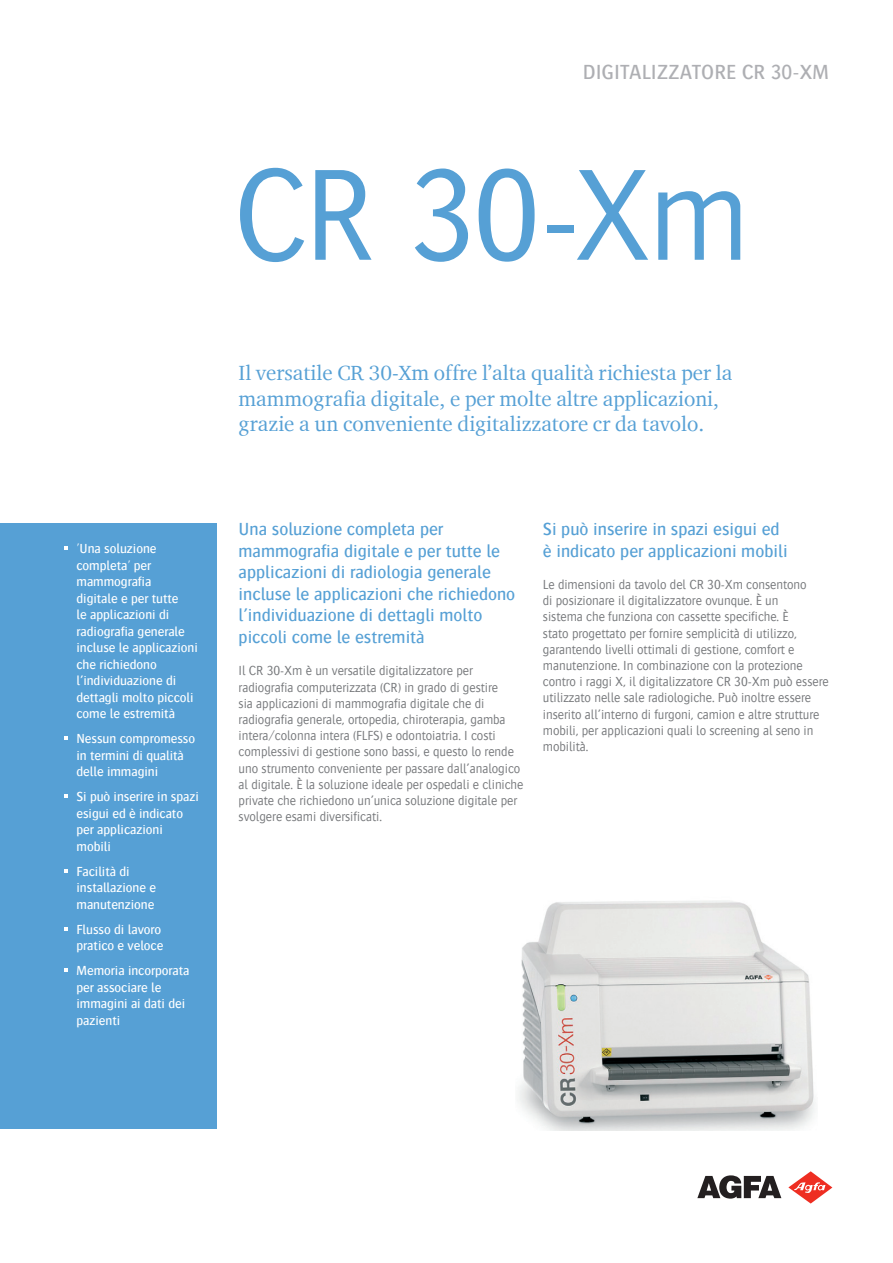
<style>
.page{position:relative;width:893px;height:1263px;background:#fff}
.page>*{position:absolute;margin:0;border:0;box-sizing:border-box;transform-origin:0 0}
.t1{font:300 135px "Bosis For Agfa";color:#56a0d5}
.t2{font:21px/25.2px "Charter ITC For Agfa";color:#56a0d5}
.t3{font:500 21px "Bosis For Agfa";color:#aeafb3}
.t4{font:500 18px/21.6px "Bosis For Agfa";color:#56a0d5}
.t5{font:300 13.5px/16.2px "Bosis For Agfa";letter-spacing:-.005em;color:#76787b}
.t6{font:500 13.5px/16.5px "Bosis For Agfa";letter-spacing:-.005em;color:#fff}
</style>
<div class="page">
<img style="left:518px;top:900px;width:298px;height:230px">
<div style="left:0;top:523px;width:217px;height:606px;background:#56a0d5"></div>
<svg style="left:697px;top:1175px;width:84px;height:23px"></svg>
<svg style="left:788px;top:1171px;width:44px;height:32px"></svg>
<svg style="left:64px;top:546px;width:3px;height:4px"></svg>
<svg style="left:64px;top:736px;width:3px;height:4px"></svg>
<svg style="left:64px;top:794px;width:3px;height:4px"></svg>
<svg style="left:64px;top:869px;width:3px;height:4px"></svg>
<svg style="left:64px;top:927px;width:3px;height:4px"></svg>
<svg style="left:64px;top:968px;width:3px;height:4px"></svg>
<p class="t6" style="left:77px;top:540px;width:123px">'Una soluzione completa' per mammografia<br>digitale e per tutte<br>le applicazioni di radiografia generale incluse le applicazioni che richiedono l’individuazione di dettagli molto piccoli come le estremità</p>
<p class="t6" style="left:77px;top:730px;width:120px">Nessun compromesso in termini di qualità delle immagini</p>
<p class="t6" style="left:77px;top:788px;width:124px">Si può inserire in spazi esigui ed è indicato per applicazioni mobili</p>
<p class="t6" style="left:77px;top:863px;width:81px">Facilità di installazione e manutenzione</p>
<p class="t6" style="left:77px;top:921px;width:88px">Flusso di lavoro pratico e veloce</p>
<p class="t6" style="left:77px;top:962px;width:115px">Memoria incorporata per associare le immagini ai dati dei pazienti</p>
<h2 class="t3" style="left:583px;top:61px;width:248px">DIGITALIZZATORE CR 30-XM</h2>
<h1 class="t1" style="left:234px;top:145px;width:518px">CR 30-Xm</h1>
<h2 class="t2" style="left:239px;top:360px;width:495px">Il versatile CR 30-Xm offre l’alta qualità richiesta per la mammografia digitale, e per molte altre applicazioni, grazie a un conveniente digitalizzatore cr da tavolo.</h2>
<h3 class="t4" style="left:239px;top:518px;width:278px">Una soluzione completa per mammografia digitale e per tutte le applicazioni di radiologia generale incluse le applicazioni che richiedono l’individuazione di dettagli molto piccoli come le estremità</h3>
<p class="t5" style="left:239px;top:663px;width:286px">Il CR 30-Xm è un versatile digitalizzatore per radiografia computerizzata (CR) in grado di gestire<br>sia applicazioni di mammografia digitale che di radiografia generale, ortopedia, chiroterapia, gamba intera/colonna intera (FLFS) e odontoiatria. I costi complessivi di gestione sono bassi, e questo lo rende uno strumento conveniente per passare dall’analogico al digitale. È la soluzione ideale per ospedali e cliniche private che richiedono un’unica soluzione digitale per svolgere esami diversificati.</p>
<h3 class="t4" style="left:543px;top:518px;width:246px">Si può inserire in spazi esigui ed è indicato per applicazioni mobili</h3>
<p class="t5" style="left:543px;top:576px;width:287px">Le dimensioni da tavolo del CR 30-Xm consentono<br>di posizionare il digitalizzatore ovunque. È un<br>sistema che funziona con cassette specifiche. È<br>stato progettato per fornire semplicità di utilizzo, garantendo livelli ottimali di gestione, comfort e manutenzione. In combinazione con la protezione contro i raggi X, il digitalizzatore CR 30-Xm può essere utilizzato nelle sale radiologiche. Può inoltre essere inserito all’interno di furgoni, camion e altre strutture mobili, per applicazioni quali lo screening al seno in mobilità.</p>
</div>
